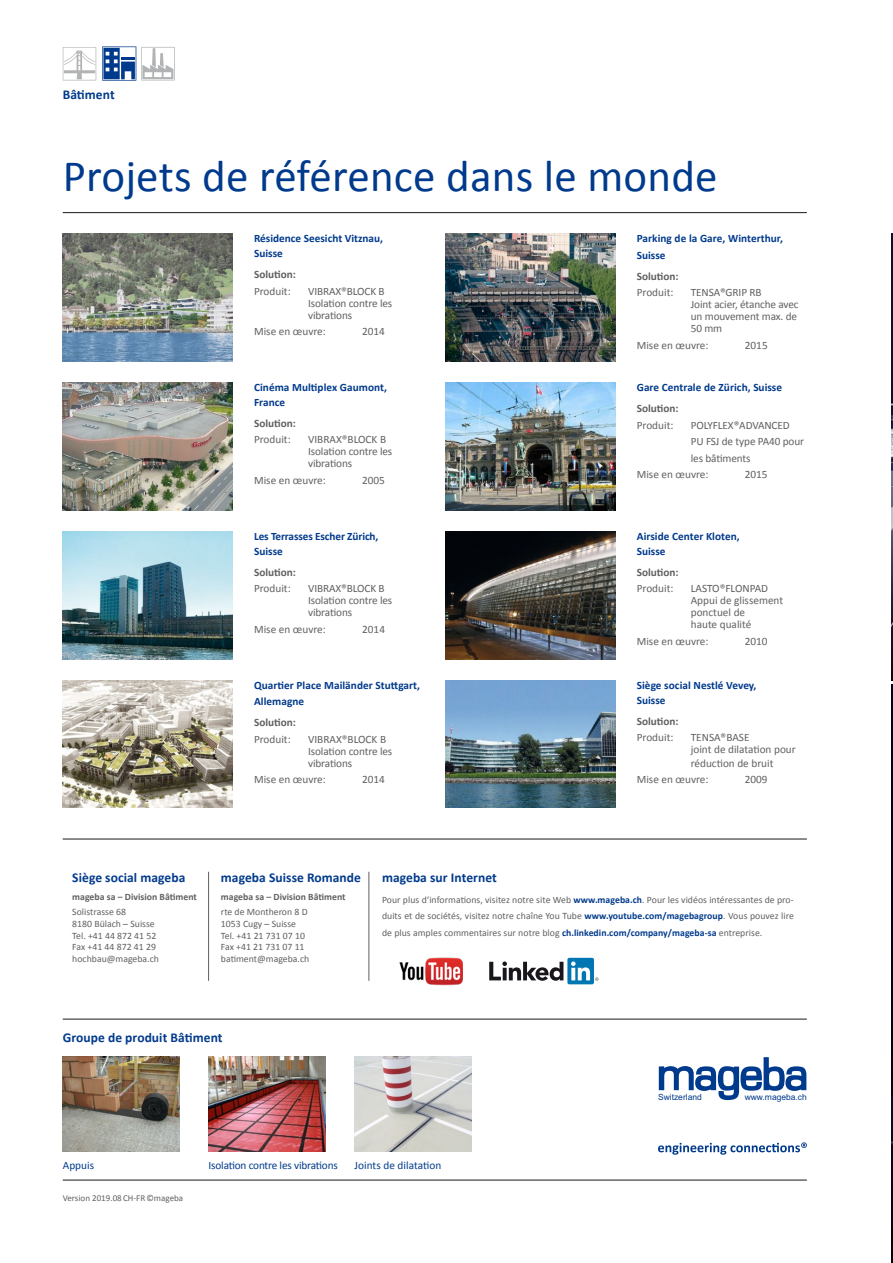
<style>
.page{position:relative;width:893px;height:1263px;background:#fff}
.page>*{position:absolute;margin:0;border:0;box-sizing:border-box;transform-origin:0 0}
.t1{font:45px "Calibri";letter-spacing:.005em;color:#003a8c}
.t2{font:700 13.5px "Calibri";letter-spacing:.005em;color:#003a8c}
.t3{font:11.25px/12px "Calibri";letter-spacing:-.01em;color:#616060}
.t4{font:700 11.25px/15px "Calibri";letter-spacing:.005em;color:#003a8c}
.t5{font:700 11.25px "Calibri";color:#616060}
.t6{font:11.25px "Calibri";letter-spacing:-.015em;color:#003a8c}
.t7{font:11.25px "Calibri";letter-spacing:.005em;color:#003a8c}
.t8{font:9.75px/11.7px "Calibri";color:#616060}
.t9{font:700 9.75px "Calibri";color:#616060}
.t10{font:9px "Calibri";color:#616060}
.t11{font:8.55px "Arial";color:#003a8c}
.t12{font:6px "Calibri";letter-spacing:.005em;color:#fff}
.s1{font-weight:700;color:#003a8c}
</style>
<div class="page">
<img style="left:892px;top:685px;width:1px;height:578px">
<img style="left:892px;top:234px;width:1px;height:446px">
<img style="left:445px;top:234px;width:170px;height:127px">
<img style="left:445px;top:383px;width:170px;height:127px">
<img style="left:445px;top:531px;width:170px;height:128px">
<img style="left:445px;top:680px;width:170px;height:128px">
<img style="left:63px;top:234px;width:170px;height:127px">
<img style="left:63px;top:383px;width:170px;height:127px">
<img style="left:63px;top:531px;width:170px;height:128px">
<img style="left:63px;top:680px;width:170px;height:128px">
<img style="left:63px;top:1056px;width:117px;height:95px">
<img style="left:354px;top:1056px;width:117px;height:95px">
<img style="left:209px;top:1056px;width:117px;height:95px">
<hr style="left:63px;top:1180px;width:744px;height:1px;background:#1a171c">
<svg style="left:658px;top:1142px;width:149px;height:13px"></svg>
<hr style="left:63px;top:212px;width:744px;height:1px;background:#1a171c">
<hr style="left:63px;top:839px;width:744px;height:1px;background:#1a171c">
<hr style="left:63px;top:1019px;width:744px;height:1px;background:#1a171c">
<svg style="left:208px;top:872px;width:1px;height:21px"></svg>
<hr style="left:208px;top:893px;width:1px;height:88px;background:#616060">
<svg style="left:659px;top:1057px;width:147px;height:43px"></svg>
<svg style="left:369px;top:872px;width:1px;height:21px"></svg>
<hr style="left:369px;top:893px;width:1px;height:88px;background:#616060">
<svg style="left:102px;top:47px;width:73px;height:34px"></svg>
<svg style="left:63px;top:47px;width:33px;height:33px"></svg>
<svg style="left:489px;top:961px;width:74px;height:20px"></svg>
<div style="left:567px;top:958px;width:27px;height:26px;background:#0076b2;border-radius:2px"></div>
<svg style="left:571px;top:961px;width:28px;height:20px"></svg>
<img style="left:399px;top:957px;width:64px;height:29px">
<p class="t2" style="left:63px;top:85px;width:53px">Bâtiment</p>
<h1 class="t1" style="left:63px;top:145px;width:656px">Projets de référence dans le monde</h1>
<p class="t12" style="left:65px;top:797px;width:42px">© Matthias Götz</p>
<p class="t4" style="left:254px;top:231px;width:131px">Résidence Seesicht Vitznau,<br>Suisse</p>
<p class="t5" style="left:254px;top:266px;width:43px">Solution:</p>
<p class="t3" style="left:254px;top:285px;width:38px">Produit:</p>
<p class="t3" style="left:308px;top:285px;width:86px">VIBRAX®BLOCK B<br>Isolation contre les vibrations</p>
<p class="t3" style="left:254px;top:325px;width:73px">Mise en œuvre:</p>
<p class="t3" style="left:362px;top:325px;width:24px">2014</p>
<p class="t4" style="left:254px;top:380px;width:134px">Cinéma Multiplex Gaumont,<br>France</p>
<p class="t5" style="left:254px;top:415px;width:43px">Solution:</p>
<p class="t3" style="left:254px;top:433px;width:38px">Produit:</p>
<p class="t3" style="left:308px;top:433px;width:86px">VIBRAX®BLOCK B<br>Isolation contre les vibrations</p>
<p class="t3" style="left:254px;top:474px;width:73px">Mise en œuvre:</p>
<p class="t3" style="left:362px;top:474px;width:24px">2005</p>
<p class="t4" style="left:254px;top:528px;width:126px">Les Terrasses Escher Zürich,<br>Suisse</p>
<p class="t5" style="left:254px;top:564px;width:43px">Solution:</p>
<p class="t3" style="left:254px;top:582px;width:38px">Produit:</p>
<p class="t3" style="left:308px;top:582px;width:86px">VIBRAX®BLOCK B<br>Isolation contre les vibrations</p>
<p class="t3" style="left:254px;top:623px;width:73px">Mise en œuvre:</p>
<p class="t3" style="left:362px;top:623px;width:24px">2014</p>
<p class="t4" style="left:254px;top:676px;width:168px;line-height:16.5px">Quartier Place Mailänder Stuttgart,<br>Allemagne</p>
<p class="t5" style="left:254px;top:714px;width:43px">Solution:</p>
<p class="t3" style="left:254px;top:733px;width:38px">Produit:</p>
<p class="t3" style="left:308px;top:733px;width:86px">VIBRAX®BLOCK B<br>Isolation contre les vibrations</p>
<p class="t3" style="left:254px;top:773px;width:73px">Mise en œuvre:</p>
<p class="t3" style="left:362px;top:773px;width:24px">2014</p>
<p class="t4" style="left:637px;top:230px;width:148px;line-height:16.5px">Parking de la Gare, Winterthur,<br>Suisse</p>
<p class="t5" style="left:637px;top:268px;width:43px">Solution:</p>
<p class="t3" style="left:637px;top:286px;width:38px">Produit:</p>
<p class="t3" style="left:691px;top:286px;width:109px">TENSA®GRIP RB<br>Joint acier, étanche avec un mouvement max. de<br>50 mm</p>
<p class="t3" style="left:637px;top:339px;width:73px">Mise en œuvre:</p>
<p class="t3" style="left:745px;top:339px;width:24px">2015</p>
<p class="t4" style="left:637px;top:380px;width:147px">Gare Centrale de Zürich, Suisse</p>
<p class="t5" style="left:637px;top:400px;width:43px">Solution:</p>
<p class="t3" style="left:637px;top:418px;width:38px">Produit:</p>
<p class="t3" style="left:691px;top:418px;width:101px">POLYFLEX®ADVANCED</p>
<p class="t3" style="left:691px;top:435px;width:115px">PU FSJ de type PA40 pour</p>
<p class="t3" style="left:691px;top:451px;width:61px">les bâtiments</p>
<p class="t3" style="left:637px;top:468px;width:73px">Mise en œuvre:</p>
<p class="t3" style="left:745px;top:468px;width:24px">2015</p>
<p class="t4" style="left:637px;top:528px;width:104px">Airside Center Kloten,<br>Suisse</p>
<p class="t5" style="left:637px;top:564px;width:43px">Solution:</p>
<p class="t3" style="left:637px;top:582px;width:38px">Produit:</p>
<p class="t3" style="left:691px;top:582px;width:94px">LASTO®FLONPAD<br>Appui de glissement ponctuel de<br>haute qualité</p>
<p class="t3" style="left:637px;top:635px;width:73px">Mise en œuvre:</p>
<p class="t3" style="left:745px;top:635px;width:24px">2010</p>
<p class="t4" style="left:637px;top:677px;width:121px">Siège social Nestlé Vevey,<br>Suisse</p>
<p class="t5" style="left:637px;top:713px;width:43px">Solution:</p>
<p class="t3" style="left:637px;top:731px;width:38px">Produit:</p>
<p class="t3" style="left:691px;top:731px;width:106px">TENSA®BASE<br>joint de dilatation pour</p>
<p class="t3" style="left:637px;top:754px;width:138px;line-height:16.5px;text-indent:54px">réduction de bruit<br>Mise en œuvre:</p>
<p class="t3" style="left:745px;top:773px;width:24px">2009</p>
<p class="t2" style="left:72px;top:868px;width:115px">Siège social mageba</p>
<p class="t9" style="left:72px;top:890px;width:126px">mageba sa – Division Bâtiment</p>
<p class="t8" style="left:72px;top:906px;width:88px">Solistrasse 68<br>8180 Bülach – Suisse<br>Tel. +41 44 872 41 52<br>Fax +41 44 872 41 29 hochbau@mageba.ch</p>
<p class="t2" style="left:221px;top:868px;width:142px">mageba Suisse Romande</p>
<p class="t9" style="left:221px;top:890px;width:126px">mageba sa – Division Bâtiment</p>
<p class="t8" style="left:221px;top:906px;width:90px">rte de Montheron 8 D<br>1053 Cugy – Suisse<br>Tel. +41 21 731 07 10<br>Fax +41 21 731 07 11 batiment@mageba.ch</p>
<p class="t2" style="left:382px;top:868px;width:116px">mageba sur Internet</p>
<p class="t8" style="left:382px;top:891px;width:413px;line-height:16.5px;text-align:justify">Pour plus d‘informations, visitez notre site Web <span class="s1">www.mageba.ch</span>. Pour les vidéos intéressantes de pro&shy;duits et de sociétés, visitez notre chaîne You Tube <span class="s1">www.youtube.com/magebagroup</span>. Vous pouvez lire de plus amples commentaires sur notre blog <span class="s1">ch.linkedin.com/company/mageba-sa</span> entreprise.</p>
<p class="t2" style="left:63px;top:1028px;width:161px">Groupe de produit Bâtiment</p>
<p class="t6" style="left:63px;top:1157px;width:33px">Appuis</p>
<p class="t6" style="left:209px;top:1157px;width:131px">Isolation contre les vibrations</p>
<p class="t7" style="left:354px;top:1157px;width:89px">Joints de dilatation</p>
<p class="t10" style="left:63px;top:1192px;width:122px">Version 2019.08 CH-FR ©mageba</p>
<p class="t11" style="left:658px;top:1091px;width:45px">Switzerland</p>
<p class="t11" style="left:745px;top:1091px;width:64px">www.mageba.ch</p>
</div>
